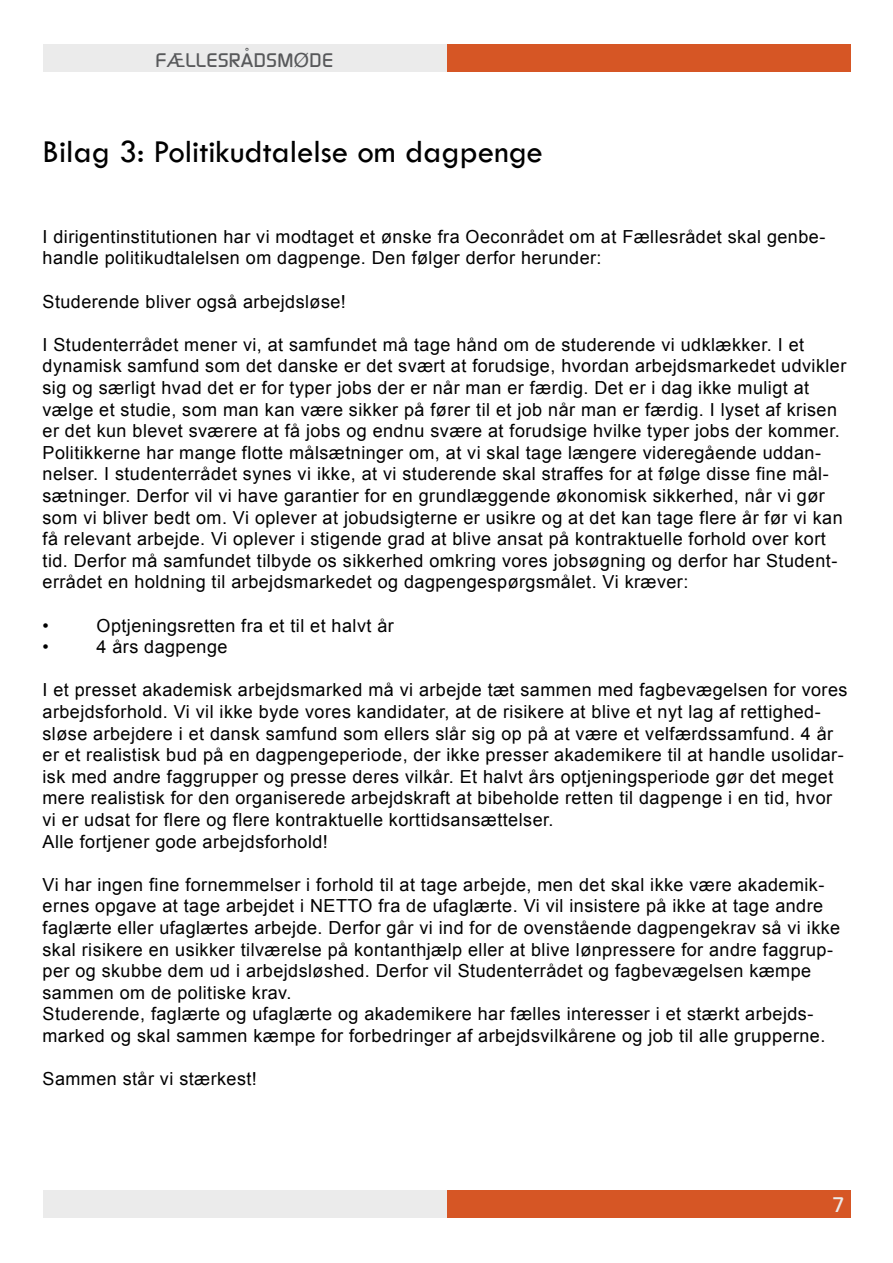
<style>
.page{position:relative;width:893px;height:1263px;background:#fff}
.page>*{position:absolute;margin:0;border:0;box-sizing:border-box;transform-origin:0 0}
.t1{font:33px "Tw Cen";color:#000}
.Overskrift{font:500 21px "Continuum";color:#ebebeb}
.Overskrift-2{font:500 19.5px "Continuum";letter-spacing:.025em;color:#57585a}
.Overskrift-3{font:18px/21.6px "Arial";letter-spacing:.025em;color:#000}
</style>
<div class="page">
<div style="left:445px;top:1190px;width:405px;height:28px;background:#d65625"></div>
<div style="left:43px;top:1190px;width:403px;height:28px;background:#ebebeb"></div>
<div style="left:445px;top:44px;width:405px;height:28px;background:#d65625"></div>
<div style="left:43px;top:44px;width:403px;height:28px;background:#ebebeb"></div>
<p class="Overskrift-2" style="left:156px;top:47px;width:179px">FÆLLESRÅDSMØDE</p>
<p class="t1" style="left:43px;top:131px;width:502px">Bilag 3: Politikudtalelse om dagpenge</p>
<p class="Overskrift-3" style="left:43px;top:226px;width:784px">I dirigentinstitutionen har vi modtaget et ønske fra Oeconrådet om at Fællesrådet skal genbe&shy;handle politikudtalelsen om dagpenge. Den følger derfor herunder:</p>
<p class="Overskrift-3" style="left:43px;top:291px;width:305px">Studerende bliver også arbejdsløse!</p>
<p class="Overskrift-3" style="left:43px;top:334px;width:805px">I Studenterrådet mener vi, at samfundet må tage hånd om de studerende vi udklækker. I et dynamisk samfund som det danske er det svært at forudsige, hvordan arbejdsmarkedet udvikler sig og særligt hvad det er for typer jobs der er når man er færdig. Det er i dag ikke muligt at vælge et studie, som man kan være sikker på fører til et job når man er færdig. I lyset af krisen er det kun blevet sværere at få jobs og endnu svære at forudsige hvilke typer jobs der kommer.<br>Politikkerne har mange flotte målsætninger om, at vi skal tage længere videregående uddan&shy;nelser. I studenterrådet synes vi ikke, at vi studerende skal straffes for at følge disse fine mål&shy;sætninger. Derfor vil vi have garantier for en grundlæggende økonomisk sikkerhed, når vi gør som vi bliver bedt om. Vi oplever at jobudsigterne er usikre og at det kan tage flere år før vi kan få relevant arbejde. Vi oplever i stigende grad at blive ansat på kontraktuelle forhold over kort tid. Derfor må samfundet tilbyde os sikkerhed omkring vores jobsøgning og derfor har Student&shy;errådet en holdning til arbejdsmarkedet og dagpengespørgsmålet. Vi kræver:</p>
<p class="Overskrift-3" style="left:43px;top:615px;width:8px">•</p>
<p class="Overskrift-3" style="left:97px;top:615px;width:299px">Optjeningsretten fra et til et halvt år</p>
<p class="Overskrift-3" style="left:43px;top:636px;width:8px">•</p>
<p class="Overskrift-3" style="left:97px;top:636px;width:132px">4 års dagpenge</p>
<p class="Overskrift-3" style="left:43px;top:679px;width:806px">I et presset akademisk arbejdsmarked må vi arbejde tæt sammen med fagbevægelsen for vores arbejdsforhold. Vi vil ikke byde vores kandidater, at de risikere at blive et nyt lag af rettighed&shy;sløse arbejdere i et dansk samfund som ellers slår sig op på at være et velfærdssamfund. 4 år er et realistisk bud på en dagpengeperiode, der ikke presser akademikere til at handle usolidar&shy;isk med andre faggrupper og presse deres vilkår. Et halvt års optjeningsperiode gør det meget mere realistisk for den organiserede arbejdskraft at bibeholde retten til dagpenge i en tid, hvor vi er udsat for flere og flere kontraktuelle korttidsansættelser.</p>
<p class="Overskrift-3" style="left:43px;top:831px;width:287px">Alle fortjener gode arbejdsforhold!</p>
<p class="Overskrift-3" style="left:43px;top:874px;width:799px">Vi har ingen fine fornemmelser i forhold til at tage arbejde, men det skal ikke være akademik&shy;ernes opgave at tage arbejdet i NETTO fra de ufaglærte. Vi vil insistere på ikke at tage andre faglærte eller ufaglærtes arbejde. Derfor går vi ind for de ovenstående dagpengekrav så vi ikke skal risikere en usikker tilværelse på kontanthjælp eller at blive lønpressere for andre faggrup&shy;per og skubbe dem ud i arbejdsløshed. Derfor vil Studenterrådet og fagbevægelsen kæmpe sammen om de politiske krav.</p>
<p class="Overskrift-3" style="left:43px;top:1003px;width:784px">Studerende, faglærte og ufaglærte og akademikere har fælles interesser i et stærkt arbejds&shy;marked og skal sammen kæmpe for forbedringer af arbejdsvilkårene og job til alle grupperne.</p>
<p class="Overskrift-3" style="left:43px;top:1068px;width:216px">Sammen står vi stærkest!</p>
<p class="Overskrift" style="left:832px;top:1190px;width:15px">7</p>
</div>
